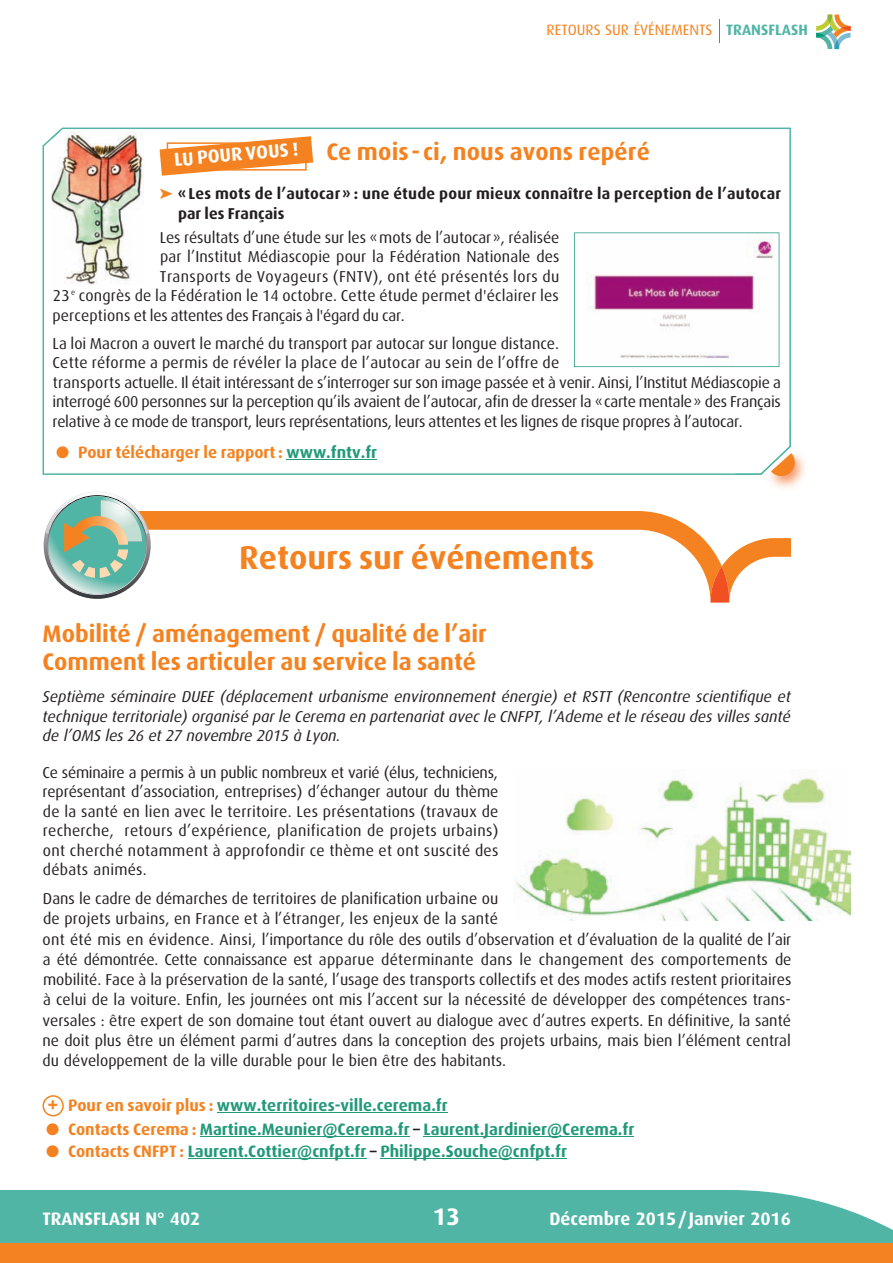
<style>
.page{position:relative;width:893px;height:1263px;background:#fff}
.page>*{position:absolute;margin:0;border:0;box-sizing:border-box;transform-origin:0 0}
.t1{font:700 33px "Dax OT";color:#f58220}
.t2{font:700 24px/28.5px "Dax OT";color:#f58220}
.t3{font:700 24px "Dax OT";color:#fff}
.t4{font:700 21.75px "Dax OT";color:#f58220}
.t5{font:700 18.9px "Dax OT";color:#fff}
.t6{font:700 18px "Dax OT";color:#fff}
.t7{font:700 16.5px "Dax OT";color:#22997b}
.t8{font:700 16.5px "Dax OT";color:#f58220}
.t9{font:15.75px/19.5px "Dax OT";color:#231f20}
.t10{font:italic 15.75px/19.5px "Dax OT";color:#231f20;text-align:justify}
.t11{font:700 15.75px/19.5px "Dax OT";letter-spacing:.015em;color:#231f20}
.t12{font:15.75px "Dax OT";letter-spacing:.025em;color:#231f20}
.t13{font:15px "Dax OT";color:#f58220}
.s1{font-family:"Dax";font-weight:700;color:#51b5a6}
.s2{color:#f58220}
.s3{color:#22997b}
.s4{color:#231f20}
</style>
<div class="page">
<div style="left:0;top:1233px;width:893px;height:30px;background:#f58220"></div>
<div style="left:0;top:1190px;width:893px;height:52px;background:#51b5a6"></div>
<svg style="left:719px;top:19px;width:1px;height:23px"></svg>
<svg style="left:816px;top:15px;width:35px;height:34px"></svg>
<svg style="left:43px;top:128px;width:748px;height:347px"></svg>
<hr style="left:286px;top:459px;width:91px;height:1px;background:#22997b">
<img style="left:51px;top:131px;width:94px;height:155px">
<svg style="left:51px;top:131px;width:10px;height:9px"></svg>
<img style="left:770px;top:457px;width:35px;height:31px">
<img style="left:734px;top:420px;width:57px;height:55px">
<svg style="left:160px;top:136px;width:153px;height:40px"></svg>
<svg style="left:574px;top:232px;width:205px;height:135px"></svg>
<svg style="left:151px;top:511px;width:559px;height:83px"></svg>
<svg style="left:710px;top:538px;width:80px;height:65px"></svg>
<svg style="left:44px;top:492px;width:107px;height:107px"></svg>
<hr style="left:217px;top:1112px;width:231px;height:1px;background:#22997b">
<hr style="left:200px;top:1136px;width:210px;height:1px;background:#22997b">
<hr style="left:424px;top:1136px;width:210px;height:1px;background:#22997b">
<hr style="left:188px;top:1158px;width:178px;height:1px;background:#22997b">
<hr style="left:380px;top:1158px;width:187px;height:1px;background:#22997b">
<svg style="left:43px;top:1095px;width:21px;height:21px"></svg>
<img style="left:515px;top:770px;width:335px;height:150px">
<svg style="left:771px;top:453px;width:30px;height:29px"></svg>
<p class="t13" style="left:547px;top:25px;width:263px">RETOURS SUR ÉVÉNEMENTS <span class="s1">TRANSFLASH</span></p>
<h2 class="t2" style="left:326px;top:140px;width:325px">Ce mois-ci, nous avons repéré</h2>
<p class="t11" style="left:178px;top:186px;width:604px;text-indent:-19px"><span class="s2">➤</span> «Les mots de l’autocar» : une étude pour mieux connaître la perception de l’autocar par les Français</p>
<p class="t9" style="left:160px;top:229px;width:401px">Les résultats d’une étude sur les «mots de l’autocar», réalisée</p>
<p class="t9" style="left:160px;top:249px;width:401px">par l’Institut Médiascopie pour la Fédération Nationale des</p>
<p class="t12" style="left:160px;top:271px;width:401px">Transports de Voyageurs (FNTV), ont été présentés lors du</p>
<p class="t9" style="left:53px;top:288px;width:507px">23 <sup>e</sup> congrès de la Fédération le 14 octobre. Cette étude permet d'éclairer les</p>
<p class="t9" style="left:52px;top:307px;width:354px">perceptions et les attentes des Français à l'égard du car.</p>
<p class="t9" style="left:53px;top:335px;width:730px">La loi Macron a ouvert le marché du transport par autocar sur longue distance.<br>Cette réforme a permis de révéler la place de l’autocar au sein de l’offre de<br>transports actuelle. Il était intéressant de s’interroger sur son image passée et à venir. Ainsi, l’Institut Médiascopie a interrogé 600 personnes sur la perception qu’ils avaient de l’autocar, afin de dresser la «carte mentale» des Français relative à ce mode de transport, leurs représentations, leurs attentes et les lignes de risque propres à l’autocar.</p>
<p class="t8" style="left:56px;top:446px;width:323px">● Pour télécharger le rapport : <span class="s3">www.fntv.fr</span></p>
<p class="t5" style="left:174px;top:153px;width:126px;rotate:-5deg">LU POUR VOUS !</p>
<h1 class="t1" style="left:239px;top:546px;width:356px">Retours sur événements</h1>
<h2 class="t2" style="left:43px;top:622px;width:446px">Mobilité / aménagement / qualité de l’air<br>Comment les articuler au service la santé</h2>
<p class="t10" style="left:42px;top:689px;width:750px">Septième séminaire DUEE (déplacement urbanisme environnement énergie) et RSTT (Rencontre scientifique et technique territoriale) organisé par le Cerema en partenariat avec le CNFPT, l’Ademe et le réseau des villes santé de l’OMS les 26 et 27 novembre 2015 à Lyon.</p>
<p class="t9" style="left:42px;top:764px;width:457px;text-align:justify">Ce séminaire a permis à un public nombreux et varié (élus, techniciens, représentant d’association, entreprises) d’échanger autour du thème de la santé en lien avec le territoire. Les présentations (travaux de recherche, retours d’expérience, planification de projets urbains) ont cherché notamment à approfondir ce thème et ont suscité des débats animés.</p>
<p class="t9" style="left:43px;top:890px;width:750px;line-height:20.2px">Dans le cadre de démarches de territoires de planification urbaine ou<br>de projets urbains, en France et à l’étranger, les enjeux de la santé<br>ont été mis en évidence. Ainsi, l’importance du rôle des outils d’observation et d’évaluation de la qualité de l’air a été démontrée. Cette connaissance est apparue déterminante dans le changement des comportements de mobilité. Face à la préservation de la santé, l’usage des transports collectifs et des modes actifs restent prioritaires à celui de la voiture. Enfin, les journées ont mis l’accent sur la nécessité de développer des compétences trans&shy;versales : être expert de son domaine tout étant ouvert au dialogue avec d’autres experts. En définitive, la santé ne doit plus être un élément parmi d’autres dans la conception des projets urbains, mais bien l’élément central du développement de la ville durable pour le bien être des habitants.</p>
<p class="t7" style="left:68px;top:1100px;width:381px"><span class="s2">Pour en savoir plus :</span> www.territoires-ville.cerema.fr</p>
<p class="t7" style="left:46px;top:1124px;width:590px"><span class="s2">● Contacts Cerema :</span> Martine.Meunier@Cerema.fr <span class="s4">–</span> Laurent.Jardinier@Cerema.fr</p>
<p class="t7" style="left:46px;top:1145px;width:522px"><span class="s2">● Contacts CNFPT :</span> Laurent.Cottier@cnfpt.fr <span class="s4">–</span> Philippe.Souche@cnfpt.fr</p>
<h3 class="t4" style="left:47px;top:1097px;width:14px">+</h3>
<p class="t6" style="left:43px;top:1212px;width:159px">TRANSFLASH N° 402</p>
<h2 class="t3" style="left:433px;top:1208px;width:29px">13</h2>
<p class="t6" style="left:549px;top:1212px;width:243px">Décembre 2015/Janvier 2016</p>
</div>
